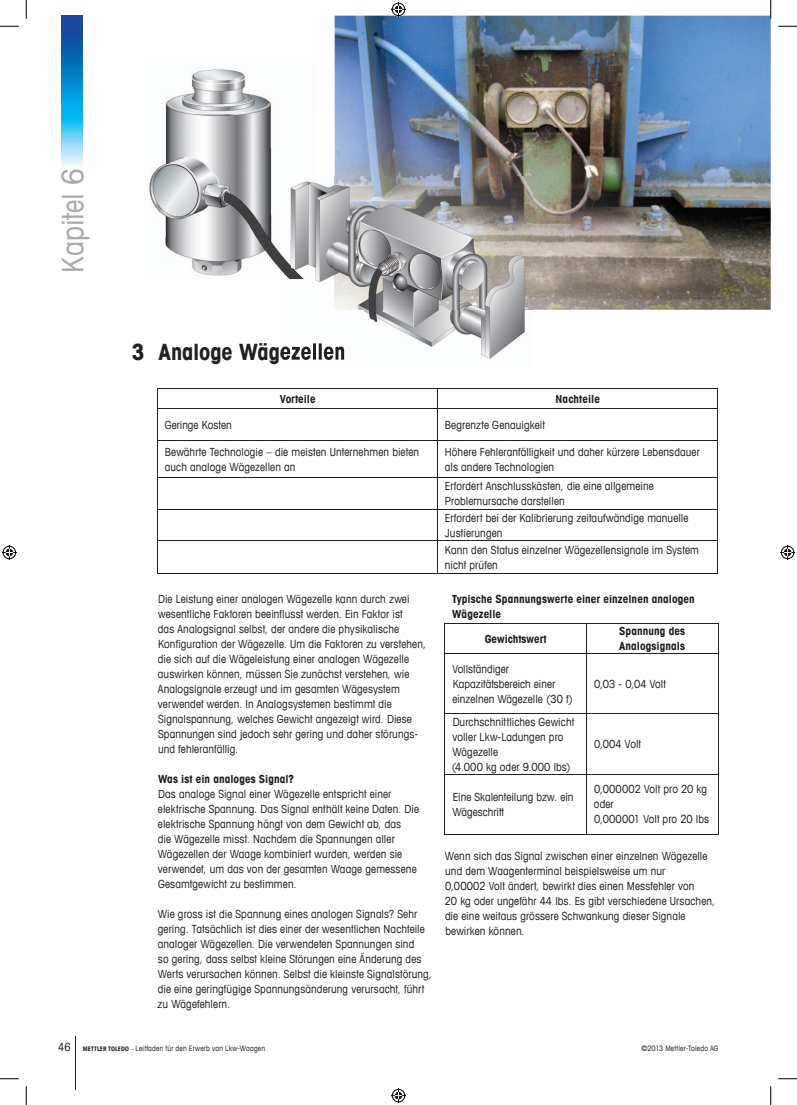
<style>
.page{position:relative;width:797px;height:1105px;background:#fff}
.page>*{position:absolute;margin:0;border:0;box-sizing:border-box;transform-origin:0 0}
.t1{font:condensed 30px "Avant Garde Com";color:#a8a9ad}
.t2{font:700 condensed 22.5px "Avant Garde Com";letter-spacing:-.01em;color:#231f20}
.t3{font:condensed 11.25px/15px "Avant Garde Com";letter-spacing:.01em;color:#231f20}
.t4{font:700 condensed 11.25px/15px "Avant Garde Com";letter-spacing:.005em;color:#231f20}
.t5{font:condensed 7.5px "Avant Garde Com";letter-spacing:.025em;color:#231f20}
.s1{font-size:11.25px}
.s2{font-weight:700;font-size:6.25px}
.s3{font-size:6.25px}
</style>
<div class="page">
<hr style="left:76px;top:1036px;width:1px;height:53px;background:#231f20">
<img style="left:62px;top:16px;width:21px;height:150px">
<svg style="left:445px;top:713px;width:272px;height:1px"></svg>
<svg style="left:444px;top:624px;width:1px;height:29px"></svg>
<hr style="left:444px;top:623px;width:142px;height:1px;background:#231f20">
<svg style="left:586px;top:624px;width:1px;height:29px"></svg>
<hr style="left:586px;top:623px;width:132px;height:1px;background:#231f20">
<hr style="left:444px;top:654px;width:1px;height:60px;background:#231f20">
<hr style="left:444px;top:653px;width:142px;height:1px;background:#231f20">
<hr style="left:586px;top:654px;width:1px;height:60px;background:#231f20">
<hr style="left:717px;top:654px;width:1px;height:60px;background:#231f20">
<hr style="left:586px;top:653px;width:132px;height:1px;background:#231f20">
<hr style="left:444px;top:714px;width:1px;height:60px;background:#231f20">
<hr style="left:444px;top:714px;width:142px;height:1px;background:#231f20">
<hr style="left:586px;top:714px;width:1px;height:60px;background:#231f20">
<hr style="left:717px;top:714px;width:1px;height:60px;background:#231f20">
<hr style="left:586px;top:714px;width:132px;height:1px;background:#231f20">
<hr style="left:444px;top:774px;width:1px;height:60px;background:#231f20">
<hr style="left:444px;top:774px;width:142px;height:1px;background:#231f20">
<hr style="left:444px;top:834px;width:142px;height:1px;background:#231f20">
<hr style="left:586px;top:774px;width:1px;height:60px;background:#231f20">
<hr style="left:717px;top:774px;width:1px;height:60px;background:#231f20">
<hr style="left:586px;top:774px;width:132px;height:1px;background:#231f20">
<hr style="left:586px;top:834px;width:132px;height:1px;background:#231f20">
<img style="left:335px;top:16px;width:435px;height:294px">
<img style="left:149px;top:69px;width:132px;height:207px">
<svg style="left:158px;top:408px;width:559px;height:133px"></svg>
<svg style="left:157px;top:389px;width:1px;height:20px"></svg>
<hr style="left:157px;top:388px;width:281px;height:1px;background:#231f20">
<svg style="left:437px;top:389px;width:1px;height:20px"></svg>
<svg style="left:717px;top:389px;width:1px;height:20px"></svg>
<hr style="left:438px;top:388px;width:280px;height:1px;background:#231f20">
<hr style="left:157px;top:409px;width:1px;height:32px;background:#231f20">
<hr style="left:157px;top:409px;width:281px;height:1px;background:#231f20">
<hr style="left:437px;top:409px;width:1px;height:32px;background:#231f20">
<hr style="left:717px;top:409px;width:1px;height:32px;background:#231f20">
<hr style="left:438px;top:409px;width:280px;height:1px;background:#231f20">
<hr style="left:157px;top:441px;width:1px;height:36px;background:#231f20">
<hr style="left:157px;top:441px;width:281px;height:1px;background:#231f20">
<hr style="left:437px;top:441px;width:1px;height:36px;background:#231f20">
<hr style="left:717px;top:441px;width:1px;height:36px;background:#231f20">
<hr style="left:438px;top:441px;width:280px;height:1px;background:#231f20">
<hr style="left:157px;top:477px;width:1px;height:32px;background:#231f20">
<hr style="left:157px;top:477px;width:281px;height:1px;background:#231f20">
<hr style="left:437px;top:477px;width:1px;height:32px;background:#231f20">
<hr style="left:717px;top:477px;width:1px;height:32px;background:#231f20">
<hr style="left:438px;top:477px;width:280px;height:1px;background:#231f20">
<hr style="left:157px;top:509px;width:1px;height:32px;background:#231f20">
<hr style="left:157px;top:509px;width:281px;height:1px;background:#231f20">
<hr style="left:437px;top:509px;width:1px;height:32px;background:#231f20">
<hr style="left:717px;top:509px;width:1px;height:32px;background:#231f20">
<hr style="left:438px;top:509px;width:280px;height:1px;background:#231f20">
<hr style="left:157px;top:541px;width:1px;height:32px;background:#231f20">
<hr style="left:157px;top:541px;width:281px;height:1px;background:#231f20">
<hr style="left:157px;top:573px;width:281px;height:1px;background:#231f20">
<hr style="left:437px;top:541px;width:1px;height:32px;background:#231f20">
<hr style="left:717px;top:541px;width:1px;height:32px;background:#231f20">
<hr style="left:438px;top:541px;width:280px;height:1px;background:#231f20">
<hr style="left:438px;top:573px;width:280px;height:1px;background:#231f20">
<img style="left:315px;top:176px;width:50px;height:184px">
<img style="left:365px;top:310px;width:160px;height:49px">
<img style="left:281px;top:343px;width:63px;height:17px">
<img style="left:335px;top:176px;width:198px;height:134px">
<img style="left:281px;top:176px;width:36px;height:103px">
<svg style="left:0;top:25px;width:19px;height:2px"></svg>
<svg style="left:778px;top:25px;width:19px;height:2px"></svg>
<svg style="left:0;top:1078px;width:19px;height:1px"></svg>
<svg style="left:778px;top:1078px;width:19px;height:1px"></svg>
<svg style="left:25px;top:0;width:2px;height:19px"></svg>
<svg style="left:25px;top:1086px;width:2px;height:19px"></svg>
<svg style="left:770px;top:0;width:1px;height:19px"></svg>
<svg style="left:770px;top:1086px;width:1px;height:19px"></svg>
<svg style="left:391px;top:2px;width:15px;height:15px"></svg>
<svg style="left:391px;top:1088px;width:15px;height:15px"></svg>
<svg style="left:2px;top:545px;width:15px;height:15px"></svg>
<svg style="left:780px;top:545px;width:15px;height:15px"></svg>
<h1 class="t1" style="left:54px;top:273px;width:106px;rotate:-90deg">Kapitel 6</h1>
<h2 class="t2" style="left:132px;top:337px;width:215px">3 Analoge Wägezellen</h2>
<p class="t4" style="left:280px;top:391px;width:37px">Vorteile</p>
<p class="t4" style="left:555px;top:391px;width:46px">Nachteile</p>
<p class="t3" style="left:165px;top:417px;width:68px">Geringe Kosten</p>
<p class="t3" style="left:445px;top:417px;width:102px">Begrenzte Genauigkeit</p>
<p class="t3" style="left:165px;top:444px;width:256px">Bewährte Technologie – die meisten Unternehmen bieten auch analoge Wägezellen an</p>
<p class="t3" style="left:445px;top:444px;width:256px">Höhere Fehleranfälligkeit und daher kürzere Lebensdauer als andere Technologien</p>
<p class="t3" style="left:445px;top:478px;width:210px">Erfordert Anschlusskästen, die eine allgemeine<br>Problemursache darstellen</p>
<p class="t3" style="left:445px;top:510px;width:245px">Erfordert bei der Kalibrierung zeitaufwändige manuelle<br>Justierungen</p>
<p class="t3" style="left:445px;top:542px;width:255px">Kann den Status einzelner Wägezellensignale im System nicht prüfen</p>
<p class="t3" style="left:158px;top:591px;width:270px">Die Leistung einer analogen Wägezelle kann durch zwei wesentliche Faktoren beeinflusst werden. Ein Faktor ist<br>das Analogsignal selbst, der andere die physikalische Konfiguration der Wägezelle. Um die Faktoren zu verstehen, die sich auf die Wägeleistung einer analogen Wägezelle auswirken können, müssen Sie zunächst verstehen, wie Analogsignale erzeugt und im gesamten Wägesystem verwendet werden. In Analogsystemen bestimmt die Signalspannung, welches Gewicht angezeigt wird. Diese Spannungen sind jedoch sehr gering und daher störungs&shy;und fehleranfällig.</p>
<p class="t4" style="left:158px;top:771px;width:138px">Was ist ein analoges Signal?</p>
<p class="t3" style="left:158px;top:786px;width:263px">Das analoge Signal einer Wägezelle entspricht einer elektrische Spannung. Das Signal enthält keine Daten. Die elektrische Spannung hängt von dem Gewicht ab, das<br>die Wägezelle misst. Nachdem die Spannungen aller Wägezellen der Waage kombiniert wurden, werden sie verwendet, um das von der gesamten Waage gemessene Gesamtgewicht zu bestimmen.</p>
<p class="t3" style="left:158px;top:906px;width:276px">Wie gross ist die Spannung eines analogen Signals? Sehr gering. Tatsächlich ist dies einer der wesentlichen Nachteile analoger Wägezellen. Die verwendeten Spannungen sind<br>so gering, dass selbst kleine Störungen eine Änderung des Werts verursachen können. Selbst die kleinste Signalstörung, die eine geringfügige Spannungsänderung verursacht, führt zu Wägefehlern.</p>
<p class="t4" style="left:452px;top:591px;width:244px">Typische Spannungswerte einer einzelnen analogen<br>Wägezelle</p>
<p class="t4" style="left:484px;top:631px;width:63px">Gewichtswert</p>
<p class="t4" style="left:619px;top:623px;width:68px">Spannung des<br>Analogsignals</p>
<p class="t3" style="left:452px;top:661px;width:122px">Vollständiger<br>Kapazitätsbereich einer einzelnen Wägezelle (30 t)</p>
<p class="t3" style="left:594px;top:676px;width:73px">0,03 - 0,04 Volt</p>
<p class="t3" style="left:452px;top:714px;width:124px">Durchschnittliches Gewicht voller Lkw-Ladungen pro<br>Wägezelle<br>(4.000 kg oder 9.000 lbs)</p>
<p class="t3" style="left:594px;top:736px;width:49px">0,004 Volt</p>
<p class="t3" style="left:452px;top:789px;width:123px">Eine Skalenteilung bzw. ein<br>Wägeschritt</p>
<p class="t3" style="left:594px;top:781px;width:117px">0,000002 Volt pro 20 kg oder<br>0,000001 Volt pro 20 lbs</p>
<p class="t3" style="left:445px;top:848px;width:272px">Wenn sich das Signal zwischen einer einzelnen Wägezelle und dem Waagenterminal beispielsweise um nur<br>0,00002 Volt ändert, bewirkt dies einen Messfehler von<br>20 kg oder ungefähr 44 lbs. Es gibt verschiedene Ursachen, die eine weitaus grössere Schwankung dieser Signale bewirken können.</p>
<p class="t5" style="left:58px;top:1044px;width:208px"><span class="s1">46</span> <span class="s2">METTLER TOLEDO</span> <span class="s3">–</span> Leitfaden für den Erwerb von Lkw-Waagen</p>
<p class="t5" style="left:641px;top:1044px;width:79px">©2013 Mettler-Toledo AG</p>
</div>
